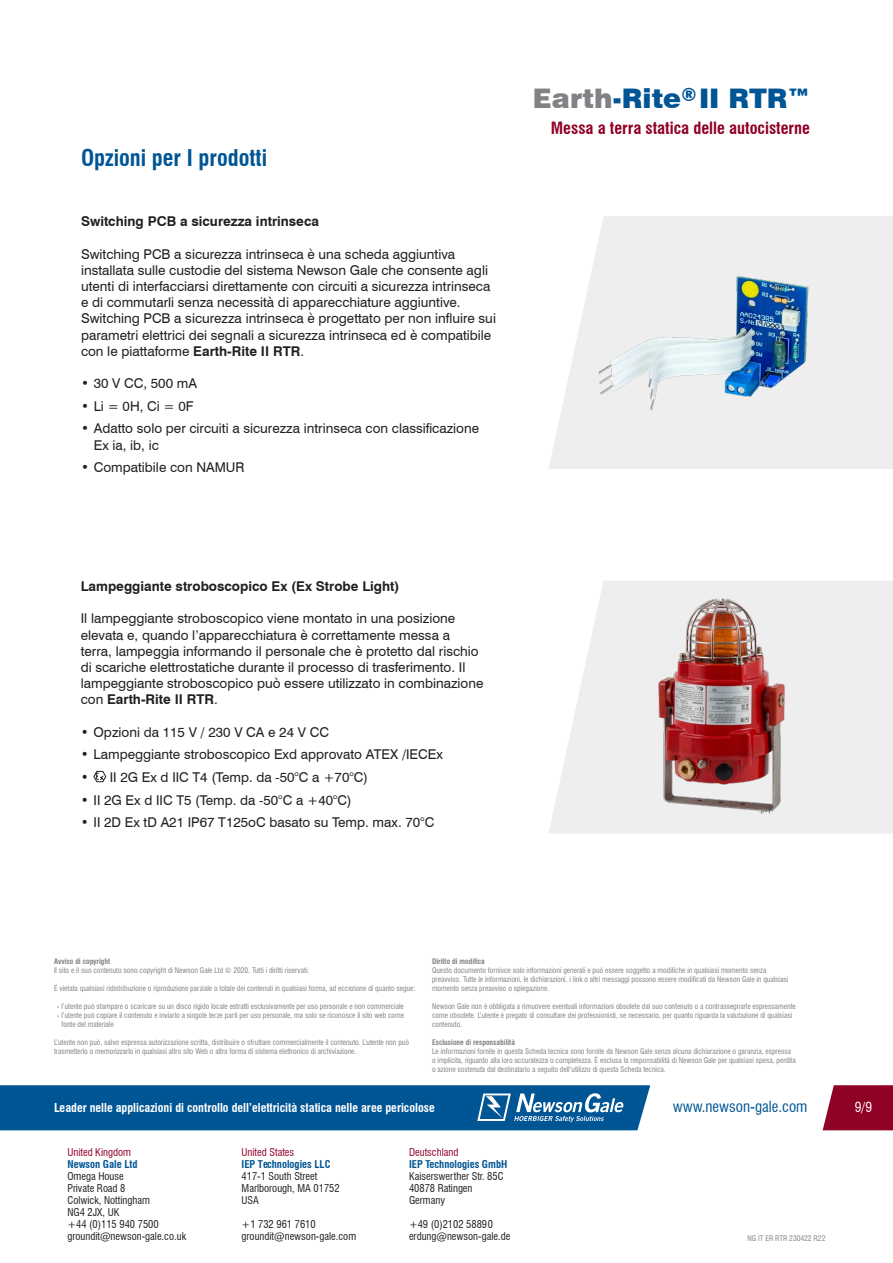
<style>
.page{position:relative;width:893px;height:1263px;background:#fff}
.page>*{position:absolute;margin:0;border:0;box-sizing:border-box;transform-origin:0 0}
.t1{font:900 27px "Swiss 721 BT";color:#005595}
.t2{font:700 condensed 22.5px "Swiss 721 BT";color:#005595}
.t3{font:900 18px "Swiss 721 BT";color:#005595}
.t4{font:700 condensed 16.5px "Swiss 721 BT";color:#900126}
.Web_address{font:condensed 15px "Swiss 721 BT";color:#005595}
.t5{font:13.5px/16.2px "Swiss 721 BT";color:#231f20}
.t6{font:700 13.5px "Swiss 721 BT";color:#231f20}
.t7{font:condensed 13.5px "Swiss 721 BT";color:#fff}
.t8{font:700 condensed 12px "Swiss 721 BT";color:#fff}
.t9{font:condensed 10.5px/12px "Swiss 721 BT";color:#231f20}
.t10{font:700 condensed 10.5px "Swiss 721 BT";color:#005595}
.t11{font:condensed 10.5px "Swiss 721 BT";color:#900126}
.t12{font:condensed 7.5px/9px "Swiss 721 BT";color:#808285}
.t13{font:700 condensed 7.5px "Swiss 721 BT";color:#808285}
.s1{font-weight:700}
.s2{color:#808285}
.s3{color:#fff}
</style>
<div class="page">
<svg style="left:93px;top:770px;width:14px;height:12px"></svg>
<svg style="left:549px;top:581px;width:344px;height:252px;background:#f0f0f1"></svg>
<img style="left:645px;top:593px;width:151px;height:228px">
<svg style="left:549px;top:216px;width:344px;height:253px;fill:#eeeeef"></svg>
<img style="left:564px;top:238px;width:314px;height:209px">
<svg style="left:823px;top:1085px;width:70px;height:45px;background:#981537"></svg>
<svg style="left:0;top:1085px;width:650px;height:45px;background:#0e5e9b"></svg>
<p class="t2" style="left:81px;top:144px;width:188px">Opzioni per I prodotti</p>
<p class="t6" style="left:81px;top:212px;width:240px">Switching PCB a sicurezza intrinseca</p>
<p class="t5" style="left:81px;top:245px;width:416px">Switching PCB a sicurezza intrinseca è una scheda aggiuntiva installata sulle custodie del sistema Newson Gale che consente agli utenti di interfacciarsi direttamente con circuiti a sicurezza intrinseca e di commutarli senza necessità di apparecchiature aggiuntive.<br>Switching PCB a sicurezza intrinseca è progettato per non influire sui parametri elettrici dei segnali a sicurezza intrinseca ed è compatibile con le piattaforme <span class="s1">Earth-Rite II RTR</span>.</p>
<p class="t5" style="left:81px;top:375px;width:117px">• 30 V CC, 500 mA</p>
<p class="t5" style="left:81px;top:397px;width:114px">• Li = 0H, Ci = 0F</p>
<p class="t5" style="left:94px;top:420px;width:387px;text-indent:-13px">• Adatto solo per circuiti a sicurezza intrinseca con classificazione<br>Ex ia, ib, ic</p>
<p class="t5" style="left:81px;top:459px;width:165px">• Compatibile con NAMUR</p>
<p class="t3" style="left:681px;top:84px;width:16px">®</p>
<p class="t4" style="left:551px;top:118px;width:261px">Messa a terra statica delle autocisterne</p>
<p class="t1" style="left:533px;top:82px;width:279px"><span class="s2">Earth</span>-Rite II RTR™</p>
<p class="t6" style="left:81px;top:577px;width:320px">Lampeggiante stroboscopico Ex (Ex Strobe Light)</p>
<p class="t5" style="left:81px;top:610px;width:404px">Il lampeggiante stroboscopico viene montato in una posizione elevata e, quando l’apparecchiatura è correttamente messa a terra, lampeggia informando il personale che è protetto dal rischio di scariche elettrostatiche durante il processo di trasferimento. Il lampeggiante stroboscopico può essere utilizzato in combinazione con <span class="s1">Earth-Rite II RTR</span>.</p>
<p class="t5" style="left:81px;top:723px;width:250px">• Opzioni da 115 V / 230 V CA e 24 V CC</p>
<p class="t5" style="left:81px;top:746px;width:364px">• Lampeggiante stroboscopico Exd approvato ATEX /IECEx</p>
<p class="t5" style="left:81px;top:769px;width:289px">• II 2G Ex d IIC T4 (Temp. da -50°C a +70°C)</p>
<p class="t5" style="left:81px;top:791px;width:272px">• II 2G Ex d IIC T5 (Temp. da -50°C a +40°C)</p>
<p class="t5" style="left:81px;top:814px;width:355px">• II 2D Ex tD A21 IP67 T125oC basato su Temp. max. 70°C</p>
<p class="t13" style="left:54px;top:957px;width:58px">Avviso di copyright</p>
<p class="t12" style="left:54px;top:966px;width:257px">Il sito e il suo contenuto sono copyright di Newson Gale Ltd © 2020. Tutti i diritti riservati.</p>
<p class="t12" style="left:54px;top:984px;width:363px">È vietata qualsiasi ridistribuzione o riproduzione parziale o totale dei contenuti in qualsiasi forma, ad eccezione di quanto segue:</p>
<p class="t12" style="left:61px;top:1002px;width:344px">l’utente può stampare o scaricare su un disco rigido locale estratti esclusivamente per uso personale e non commerciale</p>
<p class="t12" style="left:54px;top:1011px;width:352px;text-indent:7px">l’utente può copiare il contenuto e inviarlo a singole terze parti per uso personale, ma solo se riconosce il sito web come <span class="s3">,,,,</span>fonte del materiale</p>
<p class="t12" style="left:54px;top:1038px;width:357px">L’utente non può, salvo espressa autorizzazione scritta, distribuire o sfruttare commercialmente il contenuto. L’utente non può trasmetterlo o memorizzarlo in qualsiasi altro sito Web o altra forma di sistema elettronico di archiviazione.</p>
<p class="t13" style="left:432px;top:957px;width:54px">Diritto di modifica</p>
<p class="t12" style="left:432px;top:966px;width:358px">Questo documento fornisce solo informazioni generali e può essere soggetto a modifiche in qualsiasi momento senza preavviso. Tutte le informazioni, le dichiarazioni, i link o altri messaggi possono essere modificati da Newson Gale in qualsiasi momento senza preavviso o spiegazione.</p>
<p class="t12" style="left:432px;top:1002px;width:365px">Newson Gale non è obbligata a rimuovere eventuali informazioni obsolete dal suo contenuto o a contrassegnarle espressamente come obsolete. L’utente è pregato di consultare dei professionisti, se necessario, per quanto riguarda la valutazione di qualsiasi contenuto.</p>
<p class="t13" style="left:432px;top:1038px;width:84px">Esclusione di responsabilità</p>
<p class="t12" style="left:432px;top:1047px;width:365px">Le informazioni fornite in questa Scheda tecnica sono fornite da Newson Gale senza alcuna dichiarazione o garanzia, espressa o implicita, riguardo alla loro accuratezza o completezza. È esclusa la responsabilità di Newson Gale per qualsiasi spesa, perdita o azione sostenuta dal destinatario a seguito dell’utilizzo di questa Scheda tecnica.</p>
<p class="t8" style="left:54px;top:1100px;width:382px">Leader nelle applicazioni di controllo dell’elettricità statica nelle aree pericolose</p>
<p class="Web_address" style="left:673px;top:1098px;width:136px">www.newson-gale.com</p>
<p class="t7" style="left:855px;top:1099px;width:19px">9/9</p>
<h3 class="t11" style="left:67px;top:1145px;width:65px">United Kingdom</h3>
<h3 class="t10" style="left:67px;top:1157px;width:72px">Newson Gale Ltd</h3>
<h3 class="t9" style="left:67px;top:1170px;width:120px">Omega House<br>Private Road 8<br>Colwick, Nottingham<br>NG4 2JX, UK<br>+44 (0)115 940 7500 groundit@newson-gale.co.uk</h3>
<h3 class="t11" style="left:242px;top:1145px;width:54px">United States</h3>
<h3 class="t10" style="left:242px;top:1157px;width:90px">IEP Technologies LLC</h3>
<h3 class="t9" style="left:242px;top:1170px;width:100px">417-1 South Street<br>Marlborough, MA 01752<br>USA</h3>
<h3 class="t9" style="left:242px;top:1218px;width:116px">+1 732 961 7610 groundit@newson-gale.com</h3>
<h3 class="t11" style="left:409px;top:1145px;width:51px">Deutschland</h3>
<h3 class="t10" style="left:409px;top:1157px;width:100px">IEP Technologies GmbH</h3>
<h3 class="t9" style="left:409px;top:1170px;width:96px">Kaiserswerther Str. 85C<br>40878 Ratingen<br>Germany</h3>
<h3 class="t9" style="left:409px;top:1218px;width:103px">+49 (0)2102 5889 0 erdung@newson-gale.de</h3>
<p class="t12" style="left:747px;top:1234px;width:79px">NG IT ER RTR 230422 R22</p>
</div>
